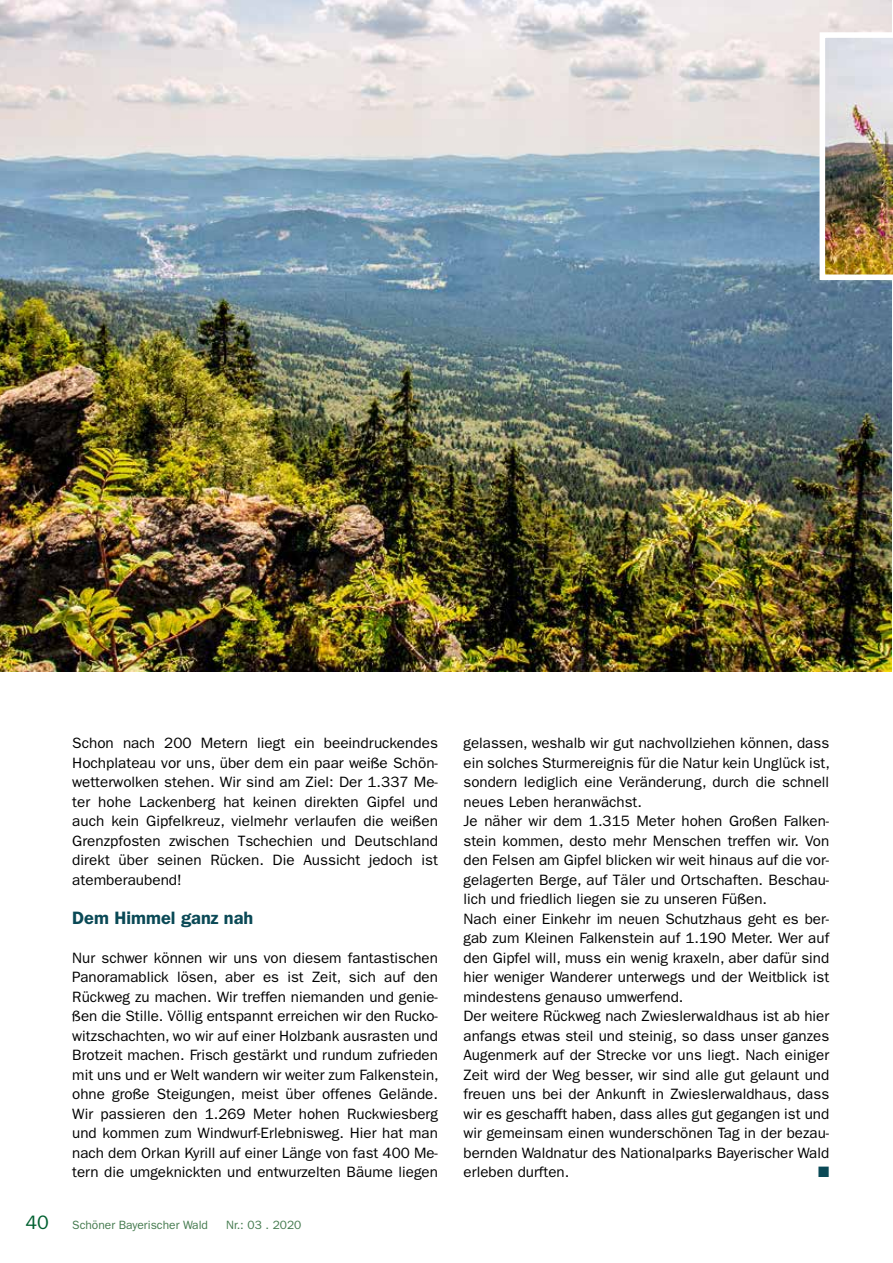
<style>
.page{position:relative;width:893px;height:1263px;background:#fff}
.page>*{position:absolute;margin:0;border:0;box-sizing:border-box;transform-origin:0 0}
.t1{font:600 18px "Franklin Gothic";color:#0a4956}
.t2{font:15px/19.5px "Franklin Gothic";color:#000;text-align:justify}
.t3{font:15px "Zapf Dingbats";color:#0a4956}
.t4{font:12px "Franklin Gothic";color:#457b4f}
.s1{font-size:19.5px;color:#006030}
</style>
<div class="page">
<img style="left:0;top:0;width:891px;height:672px">
<img style="left:820px;top:32px;width:73px;height:248px">
<p class="t2" style="left:72px;top:733px;width:367px">Schon nach 200 Metern liegt ein beeindruckendes Hochplateau vor uns, über dem ein paar weiße Schön&shy;wetterwolken stehen. Wir sind am Ziel: Der 1.337 Me&shy;ter hohe Lackenberg hat keinen direkten Gipfel und auch kein Gipfelkreuz, vielmehr verlaufen die weißen Grenzpfosten zwischen Tschechien und Deutschland direkt über seinen Rücken. Die Aussicht jedoch ist atemberaubend!</p>
<p class="t1" style="left:72px;top:907px;width:183px">Dem Himmel ganz nah</p>
<p class="t2" style="left:72px;top:948px;width:368px">Nur schwer können wir uns von diesem fantastischen Panoramablick lösen, aber es ist Zeit, sich auf den Rückweg zu machen. Wir treffen niemanden und genie&shy;ßen die Stille. Völlig entspannt erreichen wir den Rucko&shy;witzschachten, wo wir auf einer Holzbank ausrasten und Brotzeit machen. Frisch gestärkt und rundum zufrieden mit uns und er Welt wandern wir weiter zum Falkenstein, ohne große Steigungen, meist über offenes Gelände.<br>Wir passieren den 1.269 Meter hohen Ruckwiesberg und kommen zum Windwurf-Erlebnisweg. Hier hat man nach dem Orkan Kyrill auf einer Länge von fast 400 Me&shy;tern die umgeknickten und entwurzelten Bäume liegen</p>
<p class="t4" style="left:26px;top:1218px;width:184px"><span class="s1">40</span> Schöner Bayerischer Wald</p>
<p class="t4" style="left:226px;top:1218px;width:77px">Nr.: 03 . 2020</p>
<p class="t2" style="left:463px;top:733px;width:368px;text-align:left">gelassen, weshalb wir gut nachvollziehen können, dass ein solches Sturmereignis für die Natur kein Unglück ist, sondern lediglich eine Veränderung, durch die schnell neues Leben heranwächst.<br>Je näher wir dem 1.315 Meter hohen Großen Falken&shy;stein kommen, desto mehr Menschen treffen wir. Von den Felsen am Gipfel blicken wir weit hinaus auf die vor&shy;gelagerten Berge, auf Täler und Ortschaften. Beschau&shy;lich und friedlich liegen sie zu unseren Füßen.<br>Nach einer Einkehr im neuen Schutzhaus geht es ber&shy;gab zum Kleinen Falkenstein auf 1.190 Meter. Wer auf den Gipfel will, muss ein wenig kraxeln, aber dafür sind hier weniger Wanderer unterwegs und der Weitblick ist mindestens genauso umwerfend.<br>Der weitere Rückweg nach Zwieslerwaldhaus ist ab hier anfangs etwas steil und steinig, so dass unser ganzes Augenmerk auf der Strecke vor uns liegt. Nach einiger Zeit wird der Weg besser, wir sind alle gut gelaunt und freuen uns bei der Ankunft in Zwieslerwaldhaus, dass wir es geschafft haben, dass alles gut gegangen ist und wir gemeinsam einen wunderschönen Tag in der bezau&shy;bernden Waldnatur des Nationalparks Bayerischer Wald erleben durften.</p>
<p class="t3" style="left:818px;top:1165px;width:13px">■</p>
</div>
